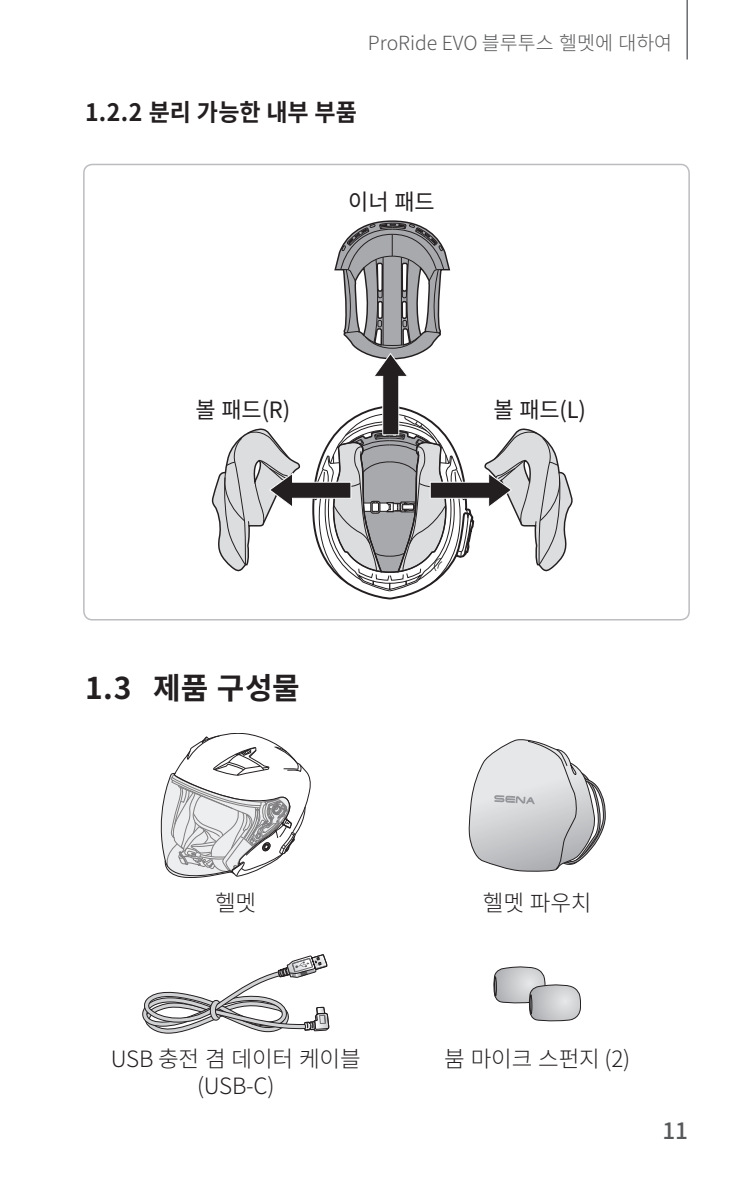
<style>
.page{position:relative;width:756px;height:1188px;background:#fff}
.page>*{position:absolute;margin:0;border:0;box-sizing:border-box;transform-origin:0 0}
.t1{font:700 30px "Noto Sans CJ Kkr";color:#231f20}
.t2{font:700 24px "Noto Sans CJ Kkr";letter-spacing:-.005em;color:#231f20;scale:.96 1}
.Body{font:300 22.5px/27px "Noto Sans CJ Kkr";letter-spacing:-.01em;color:#231f20;text-align:center}
.t3{font:22.5px "Noto Sans CJ Kkr";letter-spacing:-.01em;color:#231f20}
.t4{font:500 22.5px "Noto Sans CJ Kkr";color:#57585a}
.t5{font:300 19.5px "Noto Sans CJ Kkr";color:#57585a}
</style>
<div class="page">
<hr style="left:686px;top:0;width:2px;height:60px;background:#6c6d70">
<svg style="left:212px;top:220px;width:361px;height:380px"></svg>
<div style="left:83px;top:164px;width:607px;height:457px;border:2px solid #bcbdc0;border-radius:9px"></div>
<svg style="left:161px;top:733px;width:150px;height:145px"></svg>
<svg style="left:469px;top:739px;width:137px;height:133px"></svg>
<svg style="left:142px;top:954px;width:187px;height:79px"></svg>
<svg style="left:493px;top:967px;width:88px;height:55px"></svg>
<p class="t5" style="left:368px;top:31px;width:306px">ProRide EVO 블루투스 헬멧에 대하여</p>
<p class="t2" style="left:85px;top:99px;width:285px">1.2.2 분리 가능한 내부 부품</p>
<p class="t3" style="left:348px;top:189px;width:88px">이너 패드</p>
<p class="t3" style="left:196px;top:397px;width:96px">볼 패드(R)</p>
<p class="t3" style="left:493px;top:397px;width:94px">볼 패드(L)</p>
<p class="t1" style="left:85px;top:671px;width:216px">1.3 제품 구성물</p>
<p class="Body" style="left:215px;top:890px;width:43px">헬멧</p>
<p class="Body" style="left:483px;top:890px;width:110px">헬멧 파우치</p>
<p class="Body" style="left:111px;top:1046px;width:251px">USB 충전 겸 데이터 케이블 (USB-C)</p>
<p class="Body" style="left:444px;top:1046px;width:188px">붐 마이크 스펀지 (2)</p>
<p class="t4" style="left:663px;top:1118px;width:27px">11</p>
</div>
